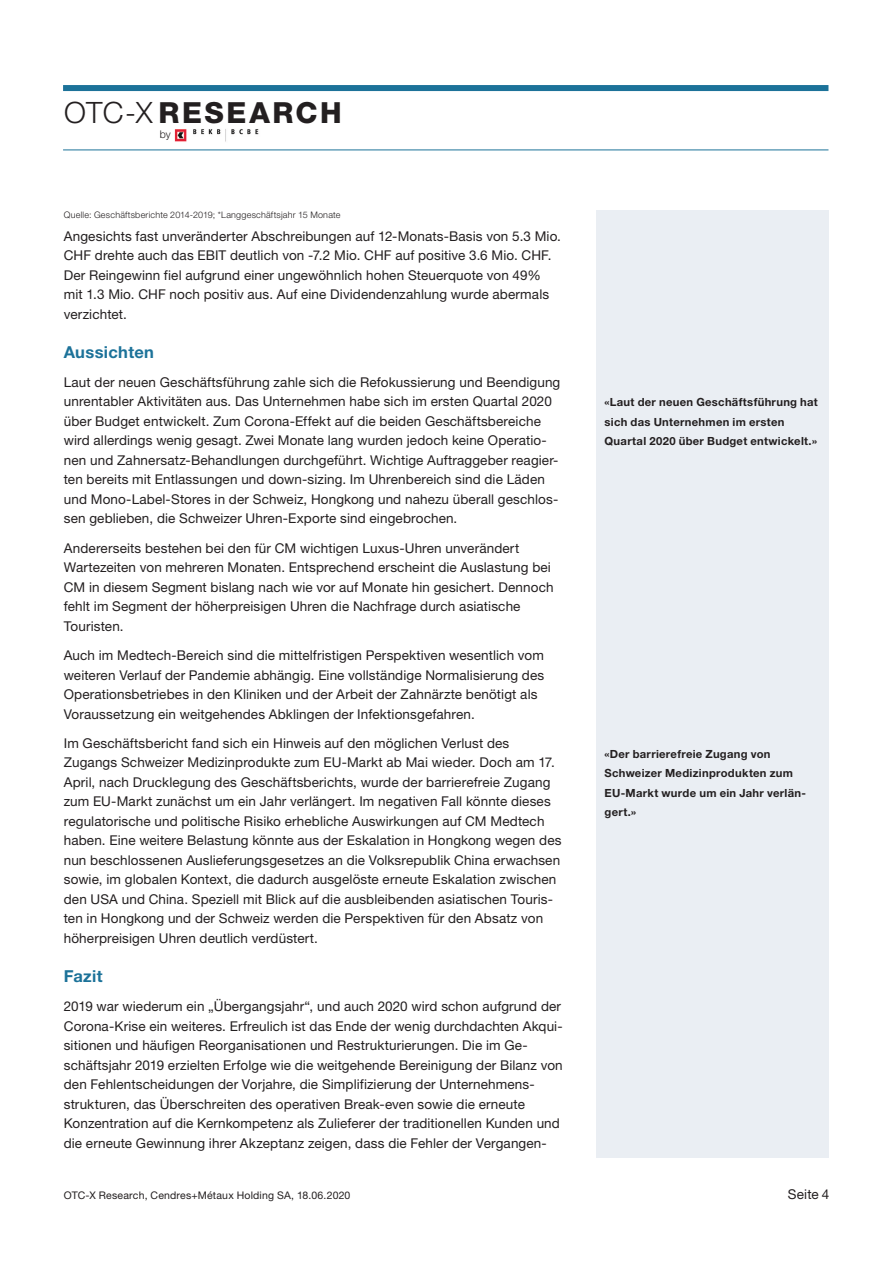
<style>
.page{position:relative;width:893px;height:1263px;background:#fff}
.page>*{position:absolute;margin:0;border:0;box-sizing:border-box;transform-origin:0 0}
.t1{font:800 29.1px "Helvetica Neue LT Pro";letter-spacing:.09em;color:#231f20}
.Lauftext{font:700 16.5px "Helvetica Neue LT Pro";letter-spacing:.02em;color:#1c7299}
.Lauftext-2{font:13.5px/19.5px "Helvetica Neue LT Pro";letter-spacing:.01em;color:#231f20}
.Marginalien{font:700 11.25px/19.5px "Helvetica Neue LT Pro";letter-spacing:.025em;color:#231f20}
.t2{font:300 10.65px "Helvetica Neue LT Pro";color:#231f20}
.t3{font:10.5px "Helvetica Neue LT Pro";letter-spacing:.015em;color:#231f20}
.Legende{font:300 9px "Helvetica Neue LT Pro";letter-spacing:.025em;color:#231f20}
.s1{font-weight:300;font-size:29.4px}
</style>
<div class="page">
<img style="left:174px;top:129px;width:85px;height:13px">
<div style="left:63px;top:85px;width:765px;height:6px;background:#1c7299"></div>
<hr style="left:63px;top:150px;width:765px;height:1px;background:#1c7299">
<div style="left:596px;top:210px;width:232px;height:947px;background:#eaeef3"></div>
<h1 class="t1" style="left:64px;top:95px;width:279px"><span class="s1">OTC-X</span> RESEARCH</h1>
<p class="t2" style="left:160px;top:127px;width:13px">by</p>
<p class="Legende" style="left:64px;top:209px;width:278px">Quelle: Geschäftsberichte 2014-2019; *Langgeschäftsjahr 15 Monate</p>
<p class="Lauftext-2" style="left:64px;top:226px;width:499px">Angesichts fast unveränderter Abschreibungen auf 12-Monats-Basis von 5.3 Mio.<br>CHF drehte auch das EBIT deutlich von -7.2 Mio. CHF auf positive 3.6 Mio. CHF.<br>Der Reingewinn fiel aufgrund einer ungewöhnlich hohen Steuerquote von 49% mit 1.3 Mio. CHF noch positiv aus. Auf eine Dividendenzahlung wurde abermals verzichtet.</p>
<p class="Lauftext" style="left:64px;top:341px;width:92px">Aussichten</p>
<p class="Lauftext-2" style="left:64px;top:372px;width:498px">Laut der neuen Geschäftsführung zahle sich die Refokussierung und Beendigung unrentabler Aktivitäten aus. Das Unternehmen habe sich im ersten Quartal 2020 über Budget entwickelt. Zum Corona-Effekt auf die beiden Geschäftsbereiche wird allerdings wenig gesagt. Zwei Monate lang wurden jedoch keine Operatio&shy;nen und Zahnersatz-Behandlungen durchgeführt. Wichtige Auftraggeber reagier&shy;ten bereits mit Entlassungen und down-sizing. Im Uhrenbereich sind die Läden und Mono-Label-Stores in der Schweiz, Hongkong und nahezu überall geschlos&shy;sen geblieben, die Schweizer Uhren-Exporte sind eingebrochen.</p>
<p class="Lauftext-2" style="left:64px;top:538px;width:491px">Andererseits bestehen bei den für CM wichtigen Luxus-Uhren unverändert Wartezeiten von mehreren Monaten. Entsprechend erscheint die Auslastung bei CM in diesem Segment bislang nach wie vor auf Monate hin gesichert. Dennoch fehlt im Segment der höherpreisigen Uhren die Nachfrage durch asiatische Touristen.</p>
<p class="Lauftext-2" style="left:64px;top:645px;width:482px">Auch im Medtech-Bereich sind die mittelfristigen Perspektiven wesentlich vom weiteren Verlauf der Pandemie abhängig. Eine vollständige Normalisierung des Operationsbetriebes in den Kliniken und der Arbeit der Zahnärzte benötigt als Voraussetzung ein weitgehendes Abklingen der Infektionsgefahren.</p>
<p class="Lauftext-2" style="left:64px;top:733px;width:499px">Im Geschäftsbericht fand sich ein Hinweis auf den möglichen Verlust des Zugangs Schweizer Medizinprodukte zum EU-Markt ab Mai wieder. Doch am 17.<br>April, nach Drucklegung des Geschäftsberichts, wurde der barrierefreie Zugang zum EU-Markt zunächst um ein Jahr verlängert. Im negativen Fall könnte dieses regulatorische und politische Risiko erhebliche Auswirkungen auf CM Medtech haben. Eine weitere Belastung könnte aus der Eskalation in Hongkong wegen des nun beschlossenen Auslieferungsgesetzes an die Volksrepublik China erwachsen sowie, im globalen Kontext, die dadurch ausgelöste erneute Eskalation zwischen den USA und China. Speziell mit Blick auf die ausbleibenden asiatischen Touris&shy;ten in Hongkong und der Schweiz werden die Perspektiven für den Absatz von höherpreisigen Uhren deutlich verdüstert.</p>
<p class="Lauftext" style="left:64px;top:965px;width:40px">Fazit</p>
<p class="Lauftext-2" style="left:64px;top:996px;width:500px">2019 war wiederum ein „Übergangsjahr“, und auch 2020 wird schon aufgrund der Corona-Krise ein weiteres. Erfreulich ist das Ende der wenig durchdachten Akqui&shy;sitionen und häufigen Reorganisationen und Restrukturierungen. Die im Ge&shy;schäftsjahr 2019 erzielten Erfolge wie die weitgehende Bereinigung der Bilanz von den Fehlentscheidungen der Vorjahre, die Simplifizierung der Unternehmens&shy;strukturen, das Überschreiten des operativen Break-even sowie die erneute Konzentration auf die Kernkompetenz als Zulieferer der traditionellen Kunden und die erneute Gewinnung ihrer Akzeptanz zeigen, dass die Fehler der Vergangen-</p>
<p class="Marginalien" style="left:604px;top:392px;width:215px">«Laut der neuen Geschäftsführung hat sich das Unternehmen im ersten<br>Quartal 2020 über Budget entwickelt.»</p>
<p class="Marginalien" style="left:604px;top:743px;width:203px">«Der barrierefreie Zugang von<br>Schweizer Medizinprodukten zum<br>EU-Markt wurde um ein Jahr verlän&shy;gert.»</p>
<p class="t3" style="left:64px;top:1189px;width:288px">OTC-X Research, Cendres+Métaux Holding SA, 18.06.2020</p>
<p class="Lauftext-2" style="left:788px;top:1184px;width:43px">Seite 4</p>
</div>
